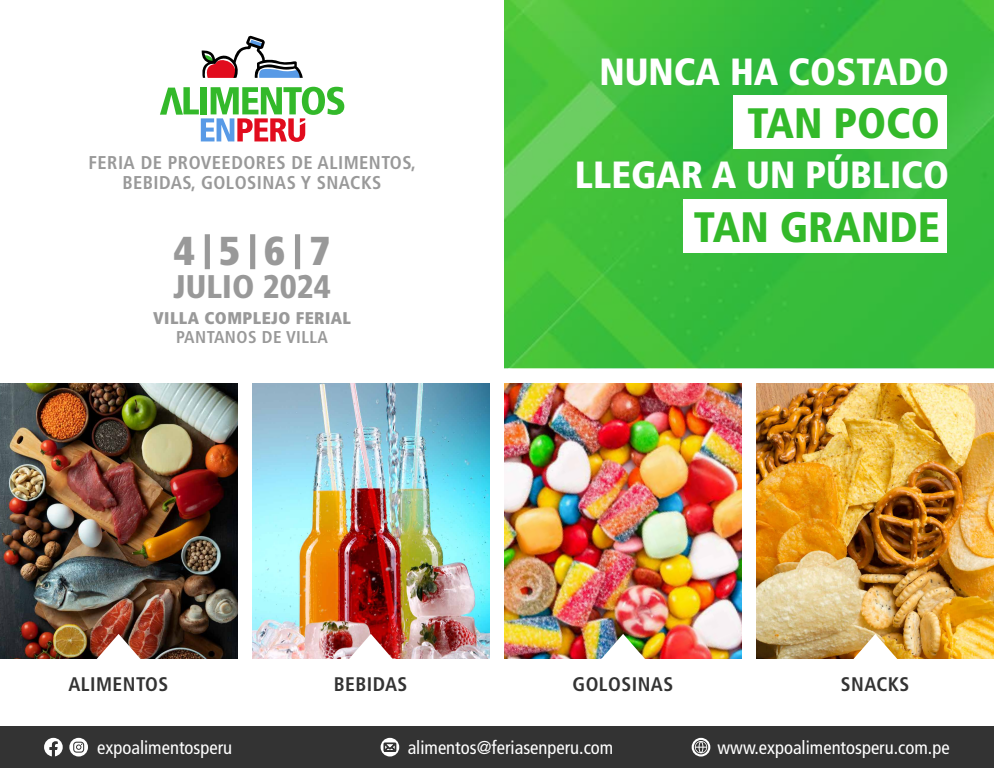
<style>
.page{position:relative;width:994px;height:768px;background:#fff}
.page>*{position:absolute;margin:0;border:0;box-sizing:border-box;transform-origin:0 0}
.t1{font:900 condensed 42.6px "Frutiger LT Std";color:#33b92a}
.t2{font:900 condensed 40.4px "Frutiger LT Std";color:#999}
.t3{font:900 condensed 37.9px "Frutiger LT Std";color:#fff}
.t4{font:900 condensed 32.7px "Frutiger LT Std";color:#999}
.t5{font:700 condensed 19.7px "Frutiger LT Std";letter-spacing:.025em;color:#333}
.t6{font:condensed 18.6px "Frutiger LT Std";color:#fff}
.t7{font:700 condensed 18.5px/20.3px "Frutiger LT Std";letter-spacing:.025em;color:#999;text-align:center}
.t8{font:700 condensed 17.1px "Frutiger LT Std";letter-spacing:.025em;color:#999}
.t9{font:900 condensed 17px "Frutiger LT Std";letter-spacing:.025em;color:#999}
</style>
<div class="page">
<img style="left:0;top:383px;width:237px;height:276px">
<img style="left:252px;top:383px;width:238px;height:276px">
<img style="left:504px;top:383px;width:238px;height:276px">
<img style="left:757px;top:383px;width:237px;height:276px">
<div style="left:0;top:727px;width:994px;height:41px;background:#333"></div>
<svg style="left:69px;top:738px;width:19px;height:19px"></svg>
<svg style="left:73px;top:742px;width:11px;height:11px"></svg>
<svg style="left:44px;top:738px;width:19px;height:19px"></svg>
<svg style="left:381px;top:738px;width:18px;height:19px"></svg>
<svg style="left:384px;top:743px;width:12px;height:9px"></svg>
<svg style="left:692px;top:738px;width:18px;height:19px"></svg>
<svg style="left:694px;top:740px;width:14px;height:14px"></svg>
<svg style="left:201px;top:36px;width:102px;height:42px"></svg>
<svg style="left:160px;top:87px;width:184px;height:55px"></svg>
<svg style="left:86px;top:634px;width:65px;height:25px"></svg>
<svg style="left:338px;top:634px;width:66px;height:25px"></svg>
<img style="left:590px;top:634px;width:66px;height:25px">
<svg style="left:843px;top:634px;width:65px;height:25px"></svg>
<div style="left:205px;top:234px;width:5px;height:35px;background:#999"></div>
<div style="left:250px;top:234px;width:5px;height:35px;background:#999"></div>
<div style="left:295px;top:234px;width:5px;height:35px;background:#999"></div>
<img style="left:504px;top:0;width:490px;height:368px">
<div style="left:734px;top:96px;width:213px;height:53px;background:#fff"></div>
<div style="left:683px;top:200px;width:264px;height:53px;background:#fff"></div>
<h3 class="t3" style="left:599px;top:49px;width:351px">NUNCA HA COSTADO</h3>
<p class="t7" style="left:88px;top:153px;width:329px">FERIA DE PROVEEDORES DE ALIMENTOS,<br>BEBIDAS, GOLOSINAS Y SNACKS</p>
<h2 class="t2" style="left:174px;top:226px;width:158px">4567</h2>
<h3 class="t4" style="left:173px;top:266px;width:159px">JULIO 2024</h3>
<p class="t9" style="left:153px;top:307px;width:199px">VILLA COMPLEJO FERIAL</p>
<p class="t8" style="left:176px;top:327px;width:153px">PANTANOS DE VILLA</p>
<h1 class="t1" style="left:748px;top:98px;width:194px">TAN POCO</h1>
<h3 class="t3" style="left:575px;top:152px;width:376px">LLEGAR A UN PÚBLICO</h3>
<h1 class="t1" style="left:694px;top:201px;width:247px">TAN GRANDE</h1>
<p class="t5" style="left:68px;top:673px;width:102px">ALIMENTOS</p>
<p class="t5" style="left:334px;top:673px;width:75px">BEBIDAS</p>
<p class="t5" style="left:572px;top:673px;width:102px">GOLOSINAS</p>
<p class="t5" style="left:841px;top:673px;width:70px">SNACKS</p>
<p class="t6" style="left:97px;top:737px;width:136px">expoalimentosperu</p>
<p class="t6" style="left:408px;top:737px;width:207px">alimentos@feriasenperu.com</p>
<p class="t6" style="left:717px;top:737px;width:234px">www.expoalimentosperu.com.pe</p>
</div>
